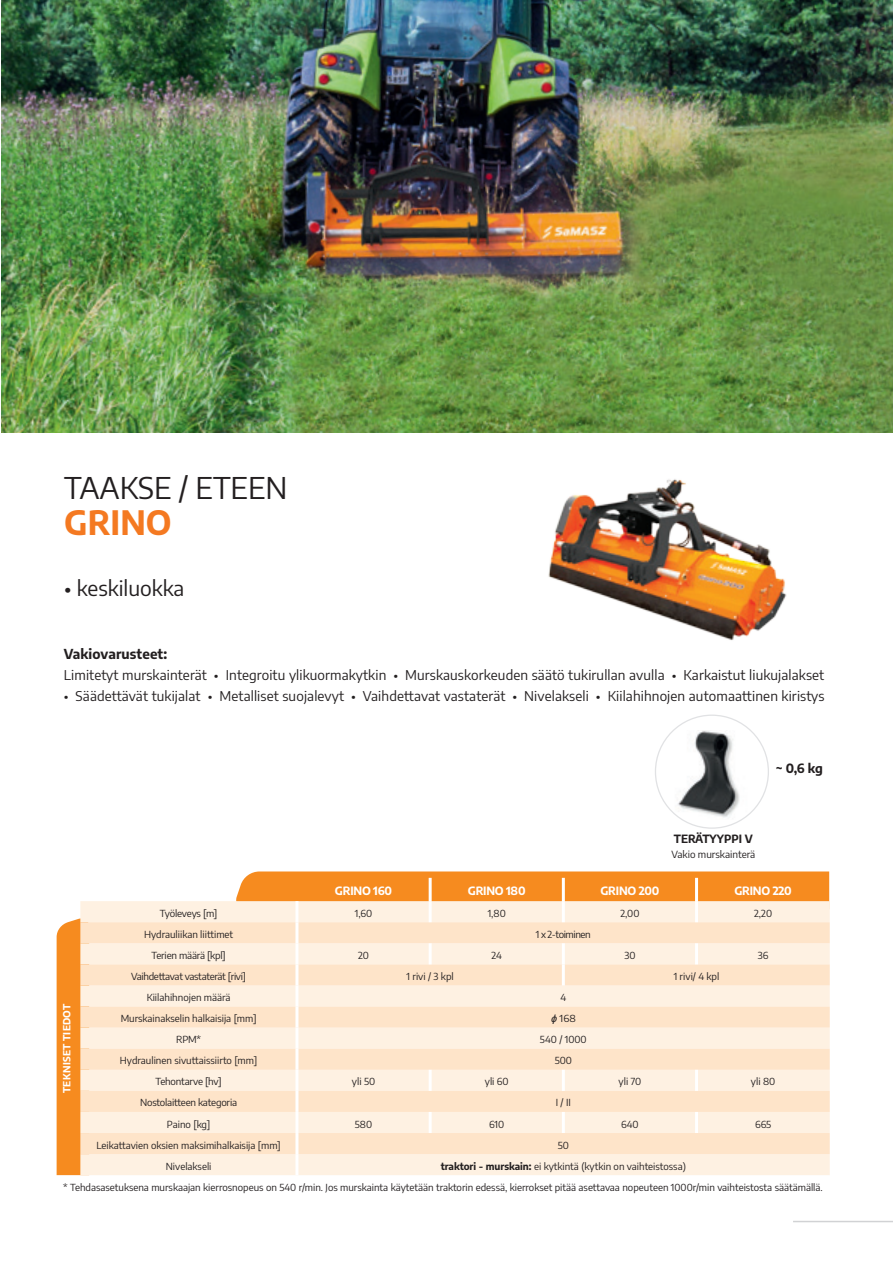
<style>
.page{position:relative;width:893px;height:1263px;background:#fff}
.page>*{position:absolute;margin:0;border:0;box-sizing:border-box;transform-origin:0 0}
.t1{font:700 33px "Encode Sans";color:#f47921}
.t2{font:30px "Encode Sans";color:#231f20}
.t3{font:21px "Encode Sans";color:#231f20}
.t4{font:13.5px "Encode Sans";letter-spacing:.01em;color:#231f20}
.t5{font:700 13.5px "Encode Sans";letter-spacing:.01em;color:#231f20}
.t6{font:700 12.6px "Encode Sans";color:#231f20}
.t7{font:700 11.25px "Encode Sans";letter-spacing:-.02em;color:#fff}
.t8{font:700 11.25px "Encode Sans";color:#231f20}
.t9{font:9.9px "Encode Sans";color:#231f20}
.t10{font:9.75px "Encode Sans";color:#231f20}
.t11{font:9.75px "Encode Sans";letter-spacing:-.02em;color:#231f20}
.t12{font:9.75px "Encode Sans";letter-spacing:-.03em;color:#231f20}
.t13{font:700 9.75px "Encode Sans";letter-spacing:.03em;color:#fff}
.t14{font:9.75px "Encode Sans";letter-spacing:-.025em;color:#231f20}
.t15{font:9.75px "Encode Sans";letter-spacing:-.04em;color:#231f20}
.t16{font:9.75px "Encode Sans";color:#231f20;scale:1.05 1}
.s1{font-family:"Tahoma";font-style:italic}
.s2{font-weight:700}
</style>
<div class="page">
<div style="left:57px;top:918px;width:23px;height:257px;background:#f68b1f"></div>
<div style="left:236px;top:871px;width:593px;height:30px;background:#f68b1f"></div>
<hr style="left:793px;top:1221px;width:100px;height:1px;background:#d1d2d4">
<img style="left:548px;top:479px;width:239px;height:162px">
<img style="left:655px;top:730px;width:114px;height:89px">
<img style="left:2px;top:0;width:891px;height:432px">
<div style="left:80px;top:901px;width:750px;height:274px;background:#fef1e2"></div>
<svg style="left:80px;top:922px;width:750px;height:232px;background:#fde9d4"></svg>
<hr style="left:295px;top:922px;width:3px;height:21px;background:#fff">
<hr style="left:295px;top:943px;width:3px;height:21px;background:#fff">
<hr style="left:295px;top:964px;width:3px;height:21px;background:#fff">
<hr style="left:295px;top:985px;width:3px;height:21px;background:#fff">
<hr style="left:295px;top:1006px;width:3px;height:22px;background:#fff">
<hr style="left:295px;top:1028px;width:3px;height:21px;background:#fff">
<hr style="left:295px;top:1049px;width:3px;height:21px;background:#fff">
<hr style="left:295px;top:1070px;width:3px;height:21px;background:#fff">
<hr style="left:295px;top:1091px;width:3px;height:21px;background:#fff">
<hr style="left:295px;top:1133px;width:3px;height:21px;background:#fff">
<hr style="left:295px;top:1154px;width:3px;height:21px;background:#fff">
<hr style="left:429px;top:878px;width:3px;height:23px;background:#fff">
<hr style="left:562px;top:878px;width:3px;height:23px;background:#fff">
<hr style="left:695px;top:878px;width:3px;height:23px;background:#fff">
<hr style="left:429px;top:943px;width:3px;height:21px;background:#fff">
<hr style="left:562px;top:943px;width:3px;height:21px;background:#fff">
<hr style="left:695px;top:943px;width:3px;height:21px;background:#fff">
<hr style="left:562px;top:964px;width:3px;height:21px;background:#fff">
<hr style="left:429px;top:1070px;width:3px;height:21px;background:#fff">
<hr style="left:562px;top:1070px;width:3px;height:21px;background:#fff">
<hr style="left:695px;top:1070px;width:3px;height:21px;background:#fff">
<hr style="left:295px;top:901px;width:3px;height:21px;background:#fff">
<hr style="left:429px;top:901px;width:3px;height:21px;background:#fff">
<hr style="left:562px;top:901px;width:3px;height:21px;background:#fff">
<hr style="left:695px;top:901px;width:3px;height:21px;background:#fff">
<hr style="left:295px;top:1112px;width:3px;height:21px;background:#fff">
<hr style="left:429px;top:1112px;width:3px;height:21px;background:#fff">
<hr style="left:562px;top:1112px;width:3px;height:21px;background:#fff">
<hr style="left:695px;top:1112px;width:3px;height:21px;background:#fff">
<h2 class="t2" style="left:64px;top:466px;width:225px">TAAKSE / ETEEN</h2>
<h1 class="t1" style="left:64px;top:497px;width:109px">GRINO</h1>
<h3 class="t3" style="left:64px;top:573px;width:122px">• keskiluokka</h3>
<h3 class="t5" style="left:64px;top:644px;width:105px">Vakiovarusteet:</h3>
<h3 class="t4" style="left:64px;top:666px;width:762px">Limitetyt murskainterät • Integroitu ylikuormakytkin • Murskauskorkeuden säätö tukirullan avulla • Karkaistut liukujalakset</h3>
<h3 class="t4" style="left:64px;top:687px;width:762px">• Säädettävät tukijalat • Metalliset suojalevyt • Vaihdettavat vastaterät • Nivelakseli • Kiilahihnojen automaattinen kiristys</h3>
<p class="t6" style="left:776px;top:759px;width:49px">~ 0,6 kg</p>
<p class="t8" style="left:674px;top:830px;width:80px">TERÄTYYPPI V</p>
<p class="t9" style="left:671px;top:847px;width:85px">Vakio murskainterä</p>
<p class="t13" style="left:60px;top:1093px;width:91px;rotate:-90deg">TEKNISET TIEDOT</p>
<p class="t7" style="left:335px;top:883px;width:59px">GRINO 160</p>
<p class="t7" style="left:468px;top:883px;width:59px">GRINO 180</p>
<p class="t7" style="left:600px;top:883px;width:60px">GRINO 200</p>
<p class="t7" style="left:734px;top:883px;width:59px">GRINO 220</p>
<p class="t14" style="left:160px;top:906px;width:59px">Työleveys [m]</p>
<p class="t10" style="left:355px;top:906px;width:19px">1,60</p>
<p class="t10" style="left:488px;top:906px;width:20px">1,80</p>
<p class="t10" style="left:620px;top:906px;width:21px">2,00</p>
<p class="t10" style="left:754px;top:906px;width:20px">2,20</p>
<p class="t10" style="left:144px;top:927px;width:91px">Hydrauliikan liittimet</p>
<p class="t15" style="left:536px;top:927px;width:56px">1 x 2-toiminen</p>
<p class="t11" style="left:151px;top:948px;width:76px">Terien määrä [kpl]</p>
<p class="t10" style="left:358px;top:948px;width:12px">20</p>
<p class="t10" style="left:492px;top:948px;width:12px">24</p>
<p class="t10" style="left:624px;top:948px;width:13px">30</p>
<p class="t10" style="left:758px;top:948px;width:12px">36</p>
<p class="t12" style="left:131px;top:969px;width:116px">Vaihdettavat vastaterät [rivi]</p>
<p class="t10" style="left:406px;top:969px;width:49px">1 rivi / 3 kpl</p>
<p class="t10" style="left:674px;top:969px;width:47px">1 rivi/ 4 kpl</p>
<p class="t10" style="left:147px;top:990px;width:85px">Kiilahihnojen määrä</p>
<p class="t10" style="left:560px;top:990px;width:7px">4</p>
<p class="t10" style="left:121px;top:1012px;width:137px">Murskainakselin halkaisija [mm]</p>
<p class="t16" style="left:551px;top:1012px;width:25px"><span class="s1">ϕ</span>168</p>
<p class="t10" style="left:176px;top:1033px;width:26px">RPM*</p>
<p class="t10" style="left:540px;top:1033px;width:48px">540 / 1000</p>
<p class="t10" style="left:120px;top:1054px;width:139px">Hydraulinen sivuttaissiirto [mm]</p>
<p class="t10" style="left:555px;top:1054px;width:19px">500</p>
<p class="t11" style="left:155px;top:1075px;width:68px">Tehontarve [hv]</p>
<p class="t10" style="left:352px;top:1075px;width:25px">yli 50</p>
<p class="t10" style="left:485px;top:1075px;width:25px">yli 60</p>
<p class="t10" style="left:619px;top:1075px;width:24px">yli 70</p>
<p class="t10" style="left:751px;top:1075px;width:26px">yli 80</p>
<p class="t11" style="left:140px;top:1096px;width:98px">Nostolaitteen kategoria</p>
<p class="t10" style="left:556px;top:1096px;width:17px">I / II</p>
<p class="t10" style="left:167px;top:1117px;width:45px">Paino [kg]</p>
<p class="t10" style="left:355px;top:1117px;width:19px">580</p>
<p class="t10" style="left:489px;top:1117px;width:17px">610</p>
<p class="t10" style="left:621px;top:1117px;width:19px">640</p>
<p class="t10" style="left:755px;top:1117px;width:18px">665</p>
<p class="t10" style="left:96px;top:1138px;width:186px">Leikattavien oksien maksimihalkaisija [mm]</p>
<p class="t10" style="left:558px;top:1138px;width:13px">50</p>
<p class="t10" style="left:166px;top:1159px;width:47px">Nivelakseli</p>
<p class="t10" style="left:441px;top:1159px;width:247px"><span class="s2">traktori - murskain:</span> ei kytkintä (kytkin on vaihteistossa)</p>
<p class="t10" style="left:63px;top:1180px;width:761px">* Tehdasasetuksena murskaajan kierrosnopeus on 540 r/min. Jos murskainta käytetään traktorin edessä, kierrokset pitää asettavaa nopeuteen 1000r/min vaihteistosta säätämällä.</p>
</div>
